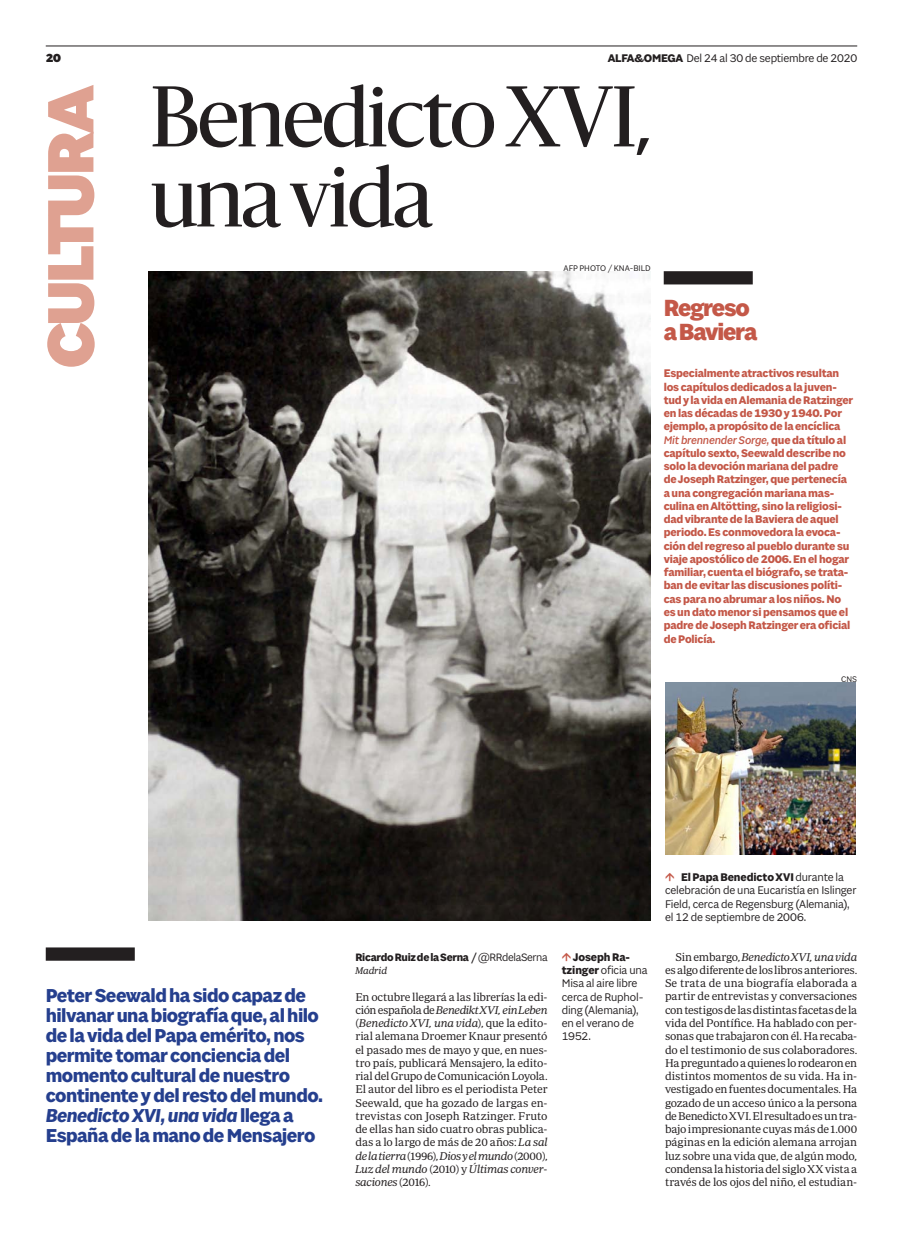
<style>
.page{position:relative;width:903px;height:1234px;background:#fff}
.page>*{position:absolute;margin:0;border:0;box-sizing:border-box;transform-origin:0 0}
.Titulo_C64{font:80px/80px "Sanomat";letter-spacing:-.025em;color:#231f20}
.Cultura_cabecera{font:900 70px "Sole Sans";letter-spacing:-.05em;color:#dfa191}
.Apoyo_titulo_salmon{font:800 25px "Sole Sans";letter-spacing:-.05em;color:#c45848}
.Entradilla_C16_azul{font:700 20px/20px "Sole Sans";letter-spacing:-.025em;color:#253f8e}
.Cabecera_paginacion{font:900 12.5px "Sole Sans";color:#231f20}
.Apoyo_2_col_salmon{font:700 11.88px/13.2px "Sole Sans";letter-spacing:-.015em;color:#c45848}
.Pie_de_foto{font:11.88px/13.2px "Sole Sans";letter-spacing:-.015em;color:#231f20}
.Cabecera_paginacion-2{font:11.88px "Sole Sans";letter-spacing:-.015em;color:#231f20}
.Texto_GENERAL_2_par{font:11.5px/13.2px "Periodico Text Lg";letter-spacing:-.02em;color:#231f20;text-align:justify}
.Texto_GENERAL_1_par{font:11.5px/13.2px "Periodico Text Lg";letter-spacing:-.015em;color:#231f20;text-align:justify}
.Firma_propia_cargo{font:700 11.5px "Sole Sans";letter-spacing:-.025em;color:#231f20}
.Firma_propia_lugar{font:10px "Periodico Text Lg It";letter-spacing:-.01em;color:#231f20}
.Firma_foto{font:8.75px "Sole Sans";color:#231f20}
.s1{font-weight:700}
.s2{font-weight:500;font-style:italic}
.s3{font-style:italic}
.s4{font-weight:400}
.s5{font-family:"Periodico Text Lg It"}
</style>
<div class="page">
<hr style="left:46px;top:46px;width:811px;height:1px;background:#231f20">
<img style="left:149px;top:271px;width:502px;height:649px">
<div style="left:46px;top:947px;width:89px;height:13px;background:#231f20"></div>
<div style="left:664px;top:271px;width:89px;height:13px;background:#231f20"></div>
<img style="left:665px;top:682px;width:191px;height:172px">
<p class="Cabecera_paginacion" style="left:46px;top:50px;width:17px">20</p>
<p class="Cabecera_paginacion-2" style="left:608px;top:51px;width:251px"><span class="s1">ALFA&amp;OMEGA</span> Del 24 al 30 de septiembre de 2020</p>
<p class="Cultura_cabecera" style="left:29px;top:368px;width:285px;rotate:-90deg">CULTURA</p>
<p class="Titulo_C64" style="left:150px;top:72px;width:503px">Benedicto XVI, una vida</p>
<p class="Firma_foto" style="left:563px;top:263px;width:89px">AFP PHOTO / KNA-BILD</p>
<p class="Apoyo_titulo_salmon" style="left:664px;top:293px;width:87px">Regreso</p>
<p class="Apoyo_titulo_salmon" style="left:664px;top:317px;width:95px">a Baviera</p>
<p class="Apoyo_2_col_salmon" style="left:664px;top:367px;width:191px">Especialmente atractivos resultan los capítulos dedicados a la juven&shy;tud y la vida en Alemania de Ratzinger en las décadas de 1930 y 1940. Por ejemplo, a propósito de la encíclica <span class="s2">Mit brennender Sorge,</span> que da título al capítulo sexto, Seewald describe no solo la devoción mariana del padre de Joseph Ratzinger, que pertenecía a una congregación mariana mas&shy;culina en Altötting, sino la religiosi&shy;dad vibrante de la Baviera de aquel periodo. Es conmovedora la evoca&shy;ción del regreso al pueblo durante su viaje apostólico de 2006. En el hogar familiar, cuenta el biógrafo, se trata&shy;ban de evitar las discusiones políti&shy;cas para no abrumar a los niños. No es un dato menor si pensamos que el padre de Joseph Ratzinger era oficial de Policía.</p>
<p class="Firma_foto" style="left:841px;top:674px;width:17px">CNS</p>
<p class="Entradilla_C16_azul" style="left:46px;top:986px;width:279px">Peter Seewald ha sido capaz de hilvanar una biografía que, al hilo de la vida del Papa emérito, nos permite tomar conciencia del momento cultural de nuestro continente y del resto del mundo.<br><span class="s3">Benedicto XVI, una vida</span> llega a<br>España de la mano de Mensajero</p>
<p class="Firma_propia_cargo" style="left:355px;top:949px;width:194px">Ricardo Ruiz de la Serna / <span class="s4">@RRdelaSerna</span></p>
<p class="Firma_propia_lugar" style="left:355px;top:964px;width:33px">Madrid</p>
<p class="Texto_GENERAL_1_par" style="left:355px;top:989px;width:194px">En octubre llegará a las librerías la edi&shy;ción española de <span class="s5">Benedikt XVI, ein Leben </span>(<span class="s5">Benedicto XVI, una vida</span>), que la edito&shy;rial alemana Droemer Knaur presentó el pasado mes de mayo y que, en nues&shy;tro país, publicará Mensajero, la edito&shy;rial del Grupo de Comunicación Loyola.<br>El autor del libro es el periodista Peter Seewald, que ha gozado de largas en&shy;trevistas con Joseph Ratzinger. Fruto de ellas han sido cuatro obras publica&shy;das a lo largo de más de 20 años: <span class="s5">La sal de la tierra</span> (1996), <span class="s5">Dios y el mundo</span> (2000), <span class="s5">Luz del mundo</span> (2010) y <span class="s5">Últimas conver&shy;saciones</span> (2016).</p>
<p class="Pie_de_foto" style="left:562px;top:950px;width:87px;text-indent:11px"><span class="s1">Joseph Ra&shy;tzinger</span> oficia una<br>Misa al aire libre cerca de Ruphol&shy;ding (Alemania), en el verano de<br>1952.</p>
<p class="Pie_de_foto" style="left:665px;top:870px;width:193px;text-indent:16px"><span class="s1">El Papa Benedicto XVI</span> durante la celebración de una Eucaristía en Islinger Field, cerca de Regensburg (Alemania), el 12 de septiembre de 2006.</p>
<p class="Texto_GENERAL_2_par" style="left:665px;top:949px;width:194px;text-indent:11px">Sin embargo, <span class="s5">Benedicto XVI, una vida </span>es algo diferente de los libros anteriores.<br>Se trata de una biografía elaborada a partir de entrevistas y conversaciones con testigos de las distintas facetas de la vida del Pontífice. Ha hablado con per&shy;sonas que trabajaron con él. Ha recaba&shy;do el testimonio de sus colaboradores.<br>Ha preguntado a quienes lo rodearon en distintos momentos de su vida. Ha in&shy;vestigado en fuentes documentales. Ha gozado de un acceso único a la persona de Benedicto XVI. El resultado es un tra&shy;bajo impresionante cuyas más de 1.000 páginas en la edición alemana arrojan luz sobre una vida que, de algún modo, condensa la historia del siglo XX vista a través de los ojos del niño, el estudian-</p>
</div>
